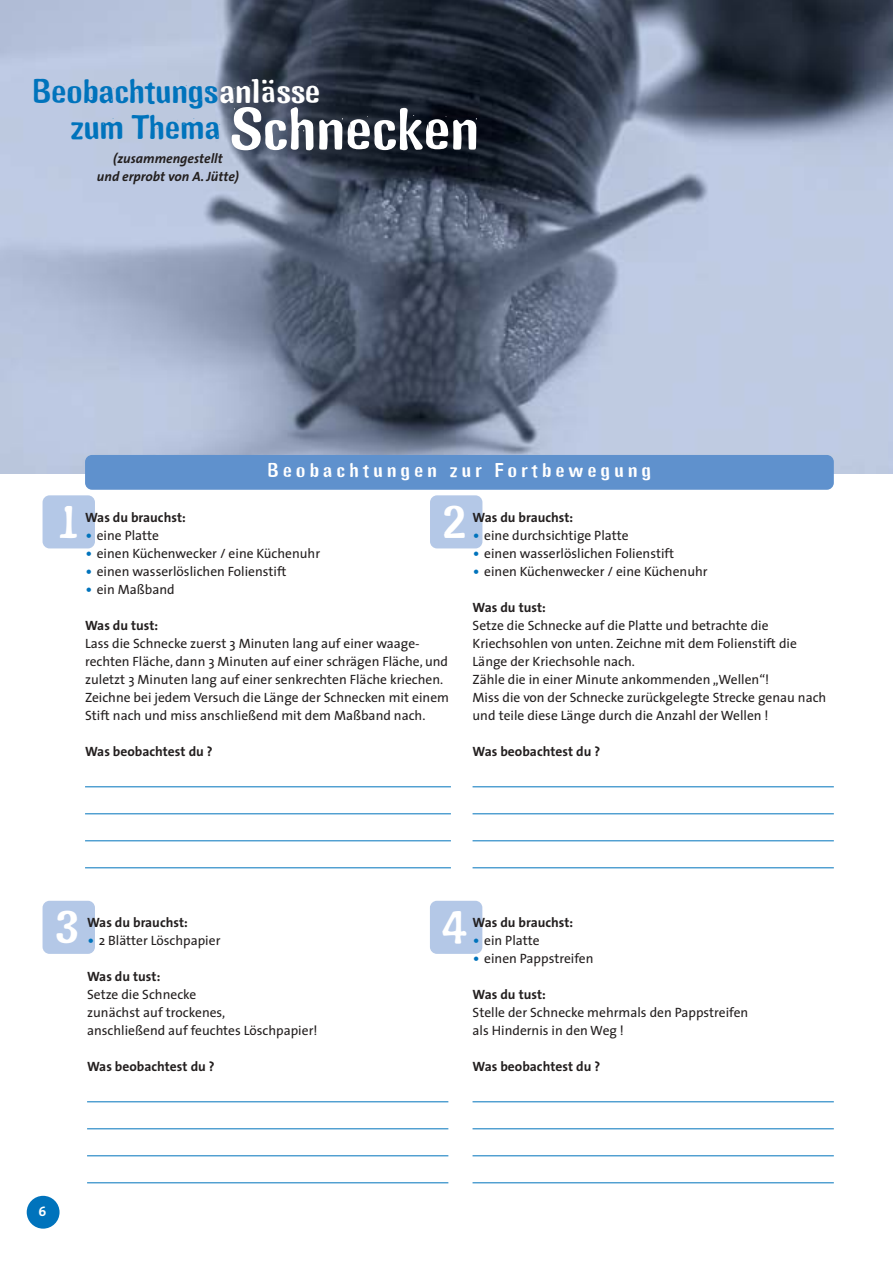
<style>
.page{position:relative;width:893px;height:1263px;background:#fff}
.page>*{position:absolute;margin:0;border:0;box-sizing:border-box;transform-origin:0 0}
.t1{font:700 63px "Gagamond";color:#fff}
.t2{font:700 48px "Gagamond";color:#fff}
.t3{font:700 36px "Gagamond";color:#0073bc}
.t4{font:700 21px "Gagamond";letter-spacing:.2em;color:#fff}
.t5{font:13.5px/18px "The Sans";color:#231f1f}
.t6{font:700 13.5px "The Sans";color:#231f1f}
.t7{font:italic 700 13.5px/18px "The Sans";color:#231f1f;text-align:center}
.t8{font:700 13.5px "The Sans";color:#fff}
.s1{color:#fff}
.s2{font-size:18px;color:#0073bc}
</style>
<div class="page">
<div style="left:27px;top:1196px;width:33px;height:33px;background:#0073bc;border-radius:50%"></div>
<img style="left:0;top:0;width:892px;height:473px">
<div style="left:85px;top:455px;width:748px;height:35px;background:#5f91cd;border-radius:7px"></div>
<div style="left:43px;top:495px;width:52px;height:53px;background:#b4c8e7;border-radius:7px"></div>
<div style="left:430px;top:495px;width:52px;height:53px;background:#b4c8e7;border-radius:7px"></div>
<hr style="left:85px;top:786px;width:366px;height:1px;background:#0073bc">
<hr style="left:85px;top:813px;width:366px;height:1px;background:#0073bc">
<hr style="left:85px;top:840px;width:366px;height:1px;background:#0073bc">
<hr style="left:85px;top:867px;width:366px;height:1px;background:#0073bc">
<hr style="left:472px;top:786px;width:361px;height:1px;background:#0073bc">
<hr style="left:472px;top:813px;width:361px;height:1px;background:#0073bc">
<hr style="left:472px;top:840px;width:361px;height:1px;background:#0073bc">
<hr style="left:472px;top:867px;width:361px;height:1px;background:#0073bc">
<div style="left:43px;top:901px;width:52px;height:53px;background:#b4c8e7;border-radius:7px"></div>
<hr style="left:87px;top:1101px;width:361px;height:1px;background:#0073bc">
<hr style="left:87px;top:1128px;width:361px;height:1px;background:#0073bc">
<hr style="left:87px;top:1155px;width:361px;height:1px;background:#0073bc">
<hr style="left:87px;top:1182px;width:361px;height:1px;background:#0073bc">
<div style="left:430px;top:901px;width:52px;height:53px;background:#b4c8e7;border-radius:7px"></div>
<hr style="left:472px;top:1101px;width:361px;height:1px;background:#0073bc">
<hr style="left:472px;top:1128px;width:361px;height:1px;background:#0073bc">
<hr style="left:472px;top:1155px;width:361px;height:1px;background:#0073bc">
<hr style="left:472px;top:1182px;width:361px;height:1px;background:#0073bc">
<h3 class="t3" style="left:32px;top:77px;width:290px">Beobachtungs<span class="s1">anlässe</span></h3>
<h1 class="t1" style="left:71px;top:103px;width:410px"><sup>zum</sup> <sup>Thema</sup> Schnecken</h1>
<p class="t7" style="left:97px;top:150px;width:143px">(zusammengestellt<br>und erprobt von A. Jütte)</p>
<h3 class="t4" style="left:267px;top:462px;width:385px">Beobachtungen zur Fortbewegung</h3>
<h2 class="t2" style="left:55px;top:503px;width:26px">1</h2>
<h2 class="t2" style="left:443px;top:503px;width:26px">2</h2>
<p class="t6" style="left:85px;top:512px;width:102px">Was du brauchst:</p>
<p class="t5" style="left:85px;top:528px;width:75px"><span class="s2">•</span> eine Platte</p>
<p class="t5" style="left:85px;top:546px;width:236px"><span class="s2">•</span> einen Küchenwecker / eine Küchenuhr</p>
<p class="t5" style="left:85px;top:564px;width:203px"><span class="s2">•</span> einen wasserlöslichen Folienstift</p>
<p class="t5" style="left:85px;top:582px;width:91px"><span class="s2">•</span> ein Maßband</p>
<p class="t6" style="left:85px;top:620px;width:75px">Was du tust:</p>
<p class="t5" style="left:85px;top:636px;width:365px">Lass die Schnecke zuerst 3 Minuten lang auf einer waage&shy;rechten Fläche, dann 3 Minuten auf einer schrägen Fläche, und zuletzt 3 Minuten lang auf einer senkrechten Fläche kriechen.<br>Zeichne bei jedem Versuch die Länge der Schnecken mit einem Stift nach und miss anschließend mit dem Maßband nach.</p>
<p class="t6" style="left:85px;top:746px;width:129px">Was beobachtest du ?</p>
<p class="t6" style="left:472px;top:512px;width:102px">Was du brauchst:</p>
<p class="t5" style="left:472px;top:528px;width:157px"><span class="s2">•</span> eine durchsichtige Platte</p>
<p class="t5" style="left:472px;top:546px;width:203px"><span class="s2">•</span> einen wasserlöslichen Folienstift</p>
<p class="t5" style="left:472px;top:564px;width:236px"><span class="s2">•</span> einen Küchenwecker / eine Küchenuhr</p>
<p class="t6" style="left:472px;top:602px;width:75px">Was du tust:</p>
<p class="t5" style="left:472px;top:618px;width:355px">Setze die Schnecke auf die Platte und betrachte die Kriechsohlen von unten. Zeichne mit dem Folienstift die Länge der Kriechsohle nach.<br>Zähle die in einer Minute ankommenden „Wellen“!<br>Miss die von der Schnecke zurückgelegte Strecke genau nach und teile diese Länge durch die Anzahl der Wellen !</p>
<p class="t6" style="left:472px;top:746px;width:129px">Was beobachtest du ?</p>
<h2 class="t2" style="left:55px;top:908px;width:26px">3</h2>
<p class="t6" style="left:87px;top:917px;width:102px">Was du brauchst:</p>
<p class="t5" style="left:87px;top:933px;width:135px"><span class="s2">•</span> 2 Blätter Löschpapier</p>
<p class="t6" style="left:87px;top:971px;width:75px">Was du tust:</p>
<p class="t5" style="left:87px;top:987px;width:232px">Setze die Schnecke<br>zunächst auf trockenes,<br>anschließend auf feuchtes Löschpapier!</p>
<p class="t6" style="left:87px;top:1061px;width:129px">Was beobachtest du ?</p>
<p class="t8" style="left:39px;top:1206px;width:9px">6</p>
<h2 class="t2" style="left:443px;top:908px;width:26px">4</h2>
<p class="t6" style="left:472px;top:917px;width:102px">Was du brauchst:</p>
<p class="t5" style="left:472px;top:933px;width:69px"><span class="s2">•</span> ein Platte</p>
<p class="t5" style="left:472px;top:951px;width:122px"><span class="s2">•</span> einen Pappstreifen</p>
<p class="t6" style="left:472px;top:989px;width:75px">Was du tust:</p>
<p class="t5" style="left:472px;top:1005px;width:277px">Stelle der Schnecke mehrmals den Pappstreifen als Hindernis in den Weg !</p>
<p class="t6" style="left:472px;top:1061px;width:129px">Was beobachtest du ?</p>
</div>
